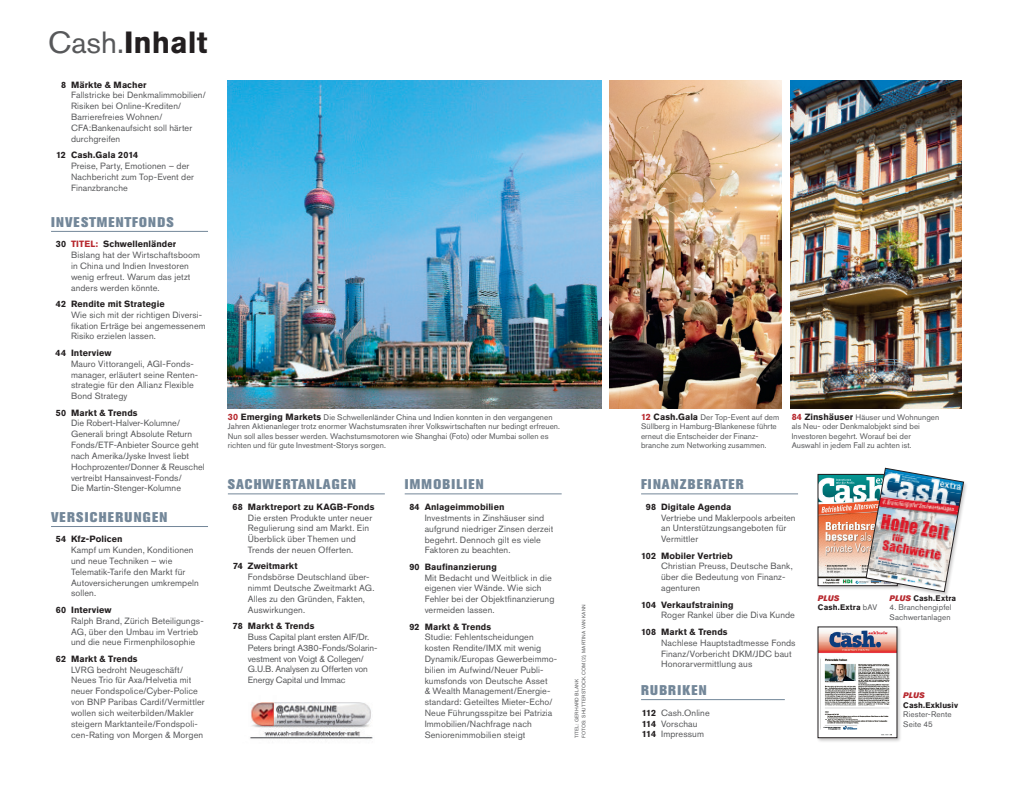
<style>
.page{position:relative;width:1033px;height:793px;background:#fff}
.page>*{position:absolute;margin:0;border:0;box-sizing:border-box;transform-origin:0 0}
.t1{font:700 30.4px "Akzidenz Grotesk BQ";color:#231f20}
.t2{font:800 14px "Akzidenz Grotesk BQ";letter-spacing:.09em;color:#738799}
.t3{font:800 14px "Akzidenz Grotesk BQ";letter-spacing:.07em;color:#738799}
.t4{font:9px/10.8px "Akzidenz Grotesk BQ";letter-spacing:.01em;color:#57585a}
.t5{font:700 9px "Akzidenz Grotesk BQ";letter-spacing:.01em;color:#231f20}
.t6{font:9px/10.8px "Akzidenz Grotesk BQ";letter-spacing:-.015em;color:#57585a}
.t7{font:8px/9.5px "Akzidenz Grotesk BQ";letter-spacing:.005em;color:#57585a}
.t8{font:700 8px "Akzidenz Grotesk BQ";letter-spacing:.015em;color:#231f20}
.t9{font:italic 8px "Akzidenz Grotesk BQ Super";letter-spacing:.02em;color:#b7282e}
.t10{font:5px/7px "Akzidenz Grotesk BQ";letter-spacing:.035em;color:#57585a}
.s1{font-weight:400;color:#57585a}
.s2{font-weight:700;color:#231f20}
.s3{font-weight:700;color:#b7282e}
.s4{font-weight:700;font-size:9px;color:#b7282e}
.s5{font-weight:700;font-size:9px;color:#231f20}
.s6{font-family:"Akzidenz Grotesk BQ Super";font-weight:400;font-style:italic;color:#b7282e}
</style>
<div class="page">
<img style="left:250px;top:702px;width:123px;height:37px">
<div style="left:816px;top:625px;width:86px;height:117px;background:#231f20;opacity:.24"></div>
<img style="left:819px;top:628px;width:75px;height:107px">
<img style="left:609px;top:81px;width:171px;height:327px">
<img style="left:790px;top:81px;width:171px;height:327px">
<img style="left:228px;top:81px;width:373px;height:327px">
<hr style="left:51px;top:231px;width:157px;height:1px;background:#738799">
<hr style="left:51px;top:526px;width:157px;height:1px;background:#738799">
<hr style="left:228px;top:493px;width:157px;height:1px;background:#738799">
<hr style="left:404px;top:493px;width:157px;height:1px;background:#738799">
<hr style="left:641px;top:493px;width:156px;height:1px;background:#738799">
<hr style="left:641px;top:699px;width:143px;height:1px;background:#738799">
<div style="left:816px;top:473px;width:86px;height:117px;background:#231f20;opacity:.24"></div>
<img style="left:819px;top:476px;width:46px;height:107px">
<div style="left:865px;top:467px;width:103px;height:129px;background:#231f20;opacity:.24"></div>
<img style="left:865px;top:468px;width:98px;height:123px">
<h1 class="t1" style="left:48px;top:24px;width:161px"><span class="s1">Cash.</span>Inhalt</h1>
<p class="t5" style="left:61px;top:79px;width:87px">8 Märkte &amp; Macher</p>
<p class="t4" style="left:71px;top:90px;width:136px">Fallstricke bei Denkmalimmobilien/<br>Risiken bei Online-Krediten/<br>Barrierefreies Wohnen/<br>CFA:Bankenaufsicht soll härter durchgreifen</p>
<p class="t5" style="left:56px;top:150px;width:84px">12 Cash.Gala 2014</p>
<p class="t4" style="left:71px;top:160px;width:124px">Preise, Party, Emotionen – der<br>Nachbericht zum Top-Event der<br>Finanzbranche</p>
<h2 class="t2" style="left:51px;top:214px;width:124px">INVESTMENTFONDS</h2>
<p class="t4" style="left:71px;top:238px;width:130px;text-indent:-15px"><span class="s2">30</span> <span class="s3">TITEL:</span> <span class="s2">Schwellenländer<br></span>Bislang hat der Wirtschaftsboom in China und Indien Investoren wenig erfreut. Warum das jetzt anders werden könnte.</p>
<p class="t5" style="left:56px;top:298px;width:110px">42 Rendite mit Strategie</p>
<p class="t4" style="left:71px;top:309px;width:136px">Wie sich mit der richtigen Diversi&shy;fikation Erträge bei angemessenem<br>Risiko erzielen lassen.</p>
<p class="t5" style="left:56px;top:347px;width:57px">44 Interview</p>
<p class="t4" style="left:71px;top:358px;width:128px">Mauro Vittorangeli, AGI-Fonds&shy;manager, erläutert seine Renten&shy;strategie für den Allianz Flexible<br>Bond Strategy</p>
<p class="t5" style="left:56px;top:407px;width:83px">50 Markt &amp; Trends</p>
<p class="t4" style="left:71px;top:417px;width:135px">Die Robert-Halver-Kolumne/<br>Generali bringt Absolute Return<br>Fonds/ETF-Anbieter Source geht nach Amerika/Jyske Invest liebt<br>Hochprozenter/Donner &amp; Reuschel vertreibt Hansainvest-Fonds/<br>Die Martin-Stenger-Kolumne</p>
<h2 class="t2" style="left:51px;top:508px;width:118px">VERSICHERUNGEN</h2>
<p class="t5" style="left:56px;top:533px;width:68px">54 Kfz-Policen</p>
<p class="t4" style="left:71px;top:544px;width:129px">Kampf um Kunden, Konditionen und neue Techniken – wie<br>Telematik-Tarife den Markt für<br>Autoversicherungen umkrempeln sollen.</p>
<p class="t5" style="left:56px;top:604px;width:57px">60 Interview</p>
<p class="t4" style="left:71px;top:614px;width:134px">Ralph Brand, Zürich Beteiligungs-<br>AG, über den Umbau im Vertrieb und die neue Firmenphilosophie</p>
<p class="t5" style="left:56px;top:653px;width:83px">62 Markt &amp; Trends</p>
<p class="t4" style="left:71px;top:663px;width:135px">LVRG bedroht Neugeschäft/<br>Neues Trio für Axa/Helvetia mit neuer Fondspolice/Cyber-Police von BNP Paribas Cardif/Vermittler wollen sich weiterbilden/Makler steigern Marktanteile/Fondspoli&shy;cen-Rating von Morgen &amp; Morgen</p>
<p class="t7" style="left:228px;top:412px;width:333px"><span class="s4">30</span> <span class="s5">Emerging Markets</span> Die Schwellenländer China und Indien konnten in den vergangenen Jahren Aktienanleger trotz enormer Wachstumsraten ihrer Volkswirtschaften nur bedingt erfreuen.<br>Nun soll alles besser werden. Wachstumsmotoren wie Shanghai (Foto) oder Mumbai sollen es richten und für gute Investment-Storys sorgen.</p>
<p class="t7" style="left:641px;top:412px;width:140px"><span class="s4">12</span> <span class="s5">Cash.Gala</span> Der Top-Event auf dem Süllberg in Hamburg-Blankenese führte erneut die Entscheider der Finanz&shy;branche zum Networking zusammen.</p>
<p class="t7" style="left:791px;top:412px;width:149px"><span class="s4">84</span> <span class="s5">Zinshäuser</span> Häuser und Wohnungen als Neu- oder Denkmalobjekt sind bei Investoren begehrt. Worauf bei der Auswahl in jedem Fall zu achten ist.</p>
<h2 class="t3" style="left:228px;top:476px;width:130px">SACHWERTANLAGEN</h2>
<p class="t5" style="left:232px;top:501px;width:143px">68 Marktreport zu KAGB-Fonds</p>
<p class="t4" style="left:248px;top:511px;width:126px">Die ersten Produkte unter neuer<br>Regulierung sind am Markt. Ein<br>Überblick über Themen und<br>Trends der neuen Offerten.</p>
<p class="t5" style="left:233px;top:561px;width:66px">74 Zweitmarkt</p>
<p class="t4" style="left:248px;top:571px;width:128px">Fondsbörse Deutschland über&shy;nimmt Deutsche Zweitmarkt AG.<br>Alles zu den Gründen, Fakten,<br>Auswirkungen.</p>
<p class="t5" style="left:233px;top:620px;width:83px">78 Markt &amp; Trends</p>
<p class="t6" style="left:248px;top:631px;width:131px">Buss Capital plant ersten AIF/Dr.<br>Peters bringt A380-Fonds/Solarin&shy;vestment von Voigt &amp; Collegen/<br>G.U.B. Analysen zu Offerten von<br>Energy Capital und Immac</p>
<h2 class="t2" style="left:404px;top:476px;width:80px">IMMOBILIEN</h2>
<p class="t5" style="left:409px;top:501px;width:97px">84 Anlageimmobilien</p>
<p class="t4" style="left:424px;top:512px;width:130px">Investments in Zinshäuser sind aufgrund niedriger Zinsen derzeit begehrt. Dennoch gilt es viele<br>Faktoren zu beachten.</p>
<p class="t5" style="left:409px;top:561px;width:89px">90 Baufinanzierung</p>
<p class="t4" style="left:424px;top:571px;width:131px">Mit Bedacht und Weitblick in die eigenen vier Wände. Wie sich<br>Fehler bei der Objektfinanzierung vermeiden lassen.</p>
<p class="t5" style="left:409px;top:621px;width:83px">92 Markt &amp; Trends</p>
<p class="t4" style="left:424px;top:631px;width:134px">Studie: Fehlentscheidungen kosten Rendite/IMX mit wenig<br>Dynamik/Europas Gewerbeimmo&shy;bilien im Aufwind/Neuer Publi&shy;kumsfonds von Deutsche Asset<br>&amp; Wealth Management/Energie&shy;standard: Geteiltes Mieter-Echo/<br>Neue Führungsspitze bei Patrizia<br>Immobilien/Nachfrage nach<br>Seniorenimmobilien steigt</p>
<p class="t10" style="left:573px;top:737px;width:135px;rotate:-90deg">TITEL: GERHARD BLANK<br>FOTOS: SHUTTERSTOCK.COM (2), MARTINA VAN KANN</p>
<h2 class="t2" style="left:641px;top:476px;width:104px">FINANZBERATER</h2>
<p class="t5" style="left:645px;top:501px;width:87px">98 Digitale Agenda</p>
<p class="t4" style="left:661px;top:511px;width:136px">Vertriebe und Maklerpools arbeiten an Unterstützungsangeboten für<br>Vermittler</p>
<p class="t5" style="left:641px;top:550px;width:93px">102 Mobiler Vertrieb</p>
<p class="t4" style="left:661px;top:560px;width:133px">Christian Preuss, Deutsche Bank, über die Bedeutung von Finanz&shy;agenturen</p>
<p class="t5" style="left:641px;top:599px;width:94px">104 Verkaufstraining</p>
<p class="t4" style="left:661px;top:609px;width:135px">Roger Rankel über die Diva Kunde</p>
<p class="t5" style="left:641px;top:626px;width:88px">108 Markt &amp; Trends</p>
<p class="t4" style="left:661px;top:636px;width:136px">Nachlese Hauptstadtmesse Fonds<br>Finanz/Vorbericht DKM/JDC baut<br>Honorarvermittlung aus</p>
<h2 class="t2" style="left:641px;top:681px;width:67px">RUBRIKEN</h2>
<p class="t4" style="left:641px;top:706px;width:69px"><span class="s2">112</span> Cash.Online<br><span class="s2">114</span> Vorschau<br><span class="s2">114</span> Impressum</p>
<p class="t9" style="left:817px;top:593px;width:23px">PLUS</p>
<p class="t8" style="left:817px;top:602px;width:61px">Cash.Extra <span class="s1">bAV</span></p>
<p class="t8" style="left:889px;top:593px;width:68px"><span class="s6">PLUS</span> Cash.Extra</p>
<p class="t7" style="left:889px;top:602px;width:63px">4. Branchengipfel<br>Sachwertanlagen</p>
<p class="t9" style="left:903px;top:690px;width:23px">PLUS</p>
<p class="t8" style="left:903px;top:700px;width:56px">Cash.Exklusiv</p>
<p class="t7" style="left:903px;top:709px;width:50px">Riester-Rente<br>Seite 45</p>
</div>
